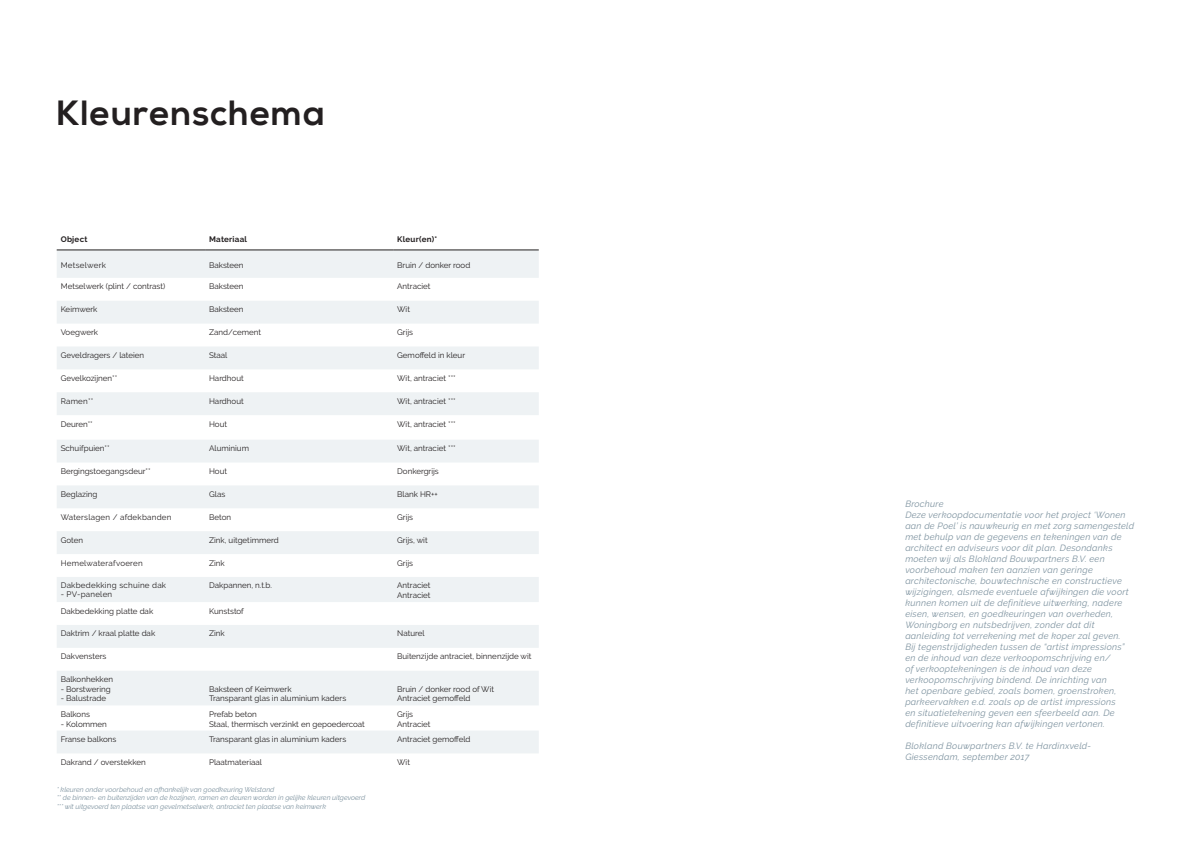
<style>
.page{position:relative;width:1191px;height:842px;background:#fff}
.page>*{position:absolute;margin:0;border:0;box-sizing:border-box;transform-origin:0 0}
.t1{font:700 35px "Nexa";letter-spacing:.03em;color:#231f20}
.t2{font:italic 9px/11px "Raleway";letter-spacing:.03em;color:#7d929f}
.t3{font:8px/9.6px "Raleway";color:#231f20}
.t4{font:8px "Raleway";letter-spacing:.03em;color:#231f20}
.t5{font:700 8px "Raleway";letter-spacing:.03em;color:#231f20}
.t6{font:8px "Raleway";letter-spacing:.025em;color:#231f20}
.t7{font:italic 7px/8.4px "Raleway";color:#7d929f}
</style>
<div class="page">
<svg style="left:57px;top:250px;width:482px;height:503px;fill:#eef2f4"></svg>
<hr style="left:57px;top:249px;width:148px;height:1px;background:#231f20">
<hr style="left:205px;top:249px;width:188px;height:1px;background:#231f20">
<hr style="left:393px;top:249px;width:146px;height:1px;background:#231f20">
<h1 class="t1" style="left:57px;top:93px;width:270px">Kleurenschema</h1>
<p class="t5" style="left:61px;top:235px;width:28px">Object</p>
<p class="t5" style="left:209px;top:235px;width:39px">Materiaal</p>
<p class="t5" style="left:397px;top:235px;width:42px">Kleur(en)*</p>
<p class="t4" style="left:61px;top:260px;width:47px">Metselwerk</p>
<p class="t3" style="left:209px;top:260px;width:36px">Baksteen</p>
<p class="t3" style="left:397px;top:260px;width:75px">Bruin / donker rood</p>
<p class="t3" style="left:61px;top:282px;width:106px">Metselwerk (plint / contrast)</p>
<p class="t3" style="left:209px;top:282px;width:36px">Baksteen</p>
<p class="t3" style="left:397px;top:282px;width:35px">Antraciet</p>
<p class="t3" style="left:61px;top:305px;width:38px">Keimwerk</p>
<p class="t3" style="left:209px;top:305px;width:36px">Baksteen</p>
<p class="t3" style="left:397px;top:305px;width:14px">Wit</p>
<p class="t3" style="left:61px;top:327px;width:39px">Voegwerk</p>
<p class="t3" style="left:209px;top:327px;width:53px">Zand/cement</p>
<p class="t3" style="left:397px;top:327px;width:17px">Grijs</p>
<p class="t3" style="left:61px;top:350px;width:85px">Geveldragers / lateien</p>
<p class="t3" style="left:209px;top:350px;width:20px">Staal</p>
<p class="t3" style="left:397px;top:350px;width:69px">Gemoffeld in kleur</p>
<p class="t3" style="left:61px;top:373px;width:58px">Gevelkozijnen**</p>
<p class="t3" style="left:209px;top:373px;width:36px">Hardhout</p>
<p class="t3" style="left:397px;top:373px;width:60px">Wit, antraciet ***</p>
<p class="t3" style="left:61px;top:396px;width:34px">Ramen**</p>
<p class="t3" style="left:209px;top:396px;width:36px">Hardhout</p>
<p class="t3" style="left:397px;top:396px;width:60px">Wit, antraciet ***</p>
<p class="t3" style="left:61px;top:419px;width:34px">Deuren**</p>
<p class="t3" style="left:209px;top:419px;width:20px">Hout</p>
<p class="t3" style="left:397px;top:419px;width:60px">Wit, antraciet ***</p>
<p class="t3" style="left:61px;top:443px;width:50px">Schuifpuien**</p>
<p class="t3" style="left:209px;top:443px;width:41px">Aluminium</p>
<p class="t3" style="left:397px;top:443px;width:60px">Wit, antraciet ***</p>
<p class="t3" style="left:61px;top:466px;width:92px">Bergingstoegangsdeur**</p>
<p class="t3" style="left:209px;top:466px;width:20px">Hout</p>
<p class="t3" style="left:397px;top:466px;width:43px">Donkergrijs</p>
<p class="t3" style="left:61px;top:489px;width:38px">Beglazing</p>
<p class="t3" style="left:209px;top:489px;width:18px">Glas</p>
<p class="t3" style="left:397px;top:489px;width:42px">Blank HR++</p>
<p class="t4" style="left:61px;top:512px;width:112px">Waterslagen / afdekbanden</p>
<p class="t3" style="left:209px;top:512px;width:23px">Beton</p>
<p class="t3" style="left:397px;top:512px;width:17px">Grijs</p>
<p class="t3" style="left:61px;top:535px;width:24px">Goten</p>
<p class="t3" style="left:209px;top:535px;width:71px">Zink, uitgetimmerd</p>
<p class="t3" style="left:397px;top:535px;width:32px">Grijs, wit</p>
<p class="t6" style="left:61px;top:558px;width:84px">Hemelwaterafvoeren</p>
<p class="t3" style="left:209px;top:558px;width:17px">Zink</p>
<p class="t3" style="left:397px;top:558px;width:17px">Grijs</p>
<p class="t4" style="left:61px;top:581px;width:107px">Dakbedekking schuine dak</p>
<p class="t4" style="left:61px;top:590px;width:53px">- PV-panelen</p>
<p class="t3" style="left:209px;top:581px;width:64px">Dakpannen, n.t.b.</p>
<p class="t3" style="left:397px;top:581px;width:35px">Antraciet<br>Antraciet</p>
<p class="t3" style="left:61px;top:606px;width:94px">Dakbedekking platte dak</p>
<p class="t3" style="left:209px;top:606px;width:36px">Kunststof</p>
<p class="t3" style="left:61px;top:629px;width:96px">Daktrim / kraal platte dak</p>
<p class="t3" style="left:209px;top:629px;width:17px">Zink</p>
<p class="t3" style="left:397px;top:629px;width:29px">Naturel</p>
<p class="t3" style="left:61px;top:652px;width:47px">Dakvensters</p>
<p class="t3" style="left:397px;top:652px;width:136px">Buitenzijde antraciet, binnenzijde wit</p>
<p class="t3" style="left:61px;top:675px;width:54px">Balkonhekken</p>
<p class="t3" style="left:61px;top:684px;width:52px">- Borstwering</p>
<p class="t3" style="left:61px;top:694px;width:47px">- Balustrade</p>
<p class="t3" style="left:209px;top:684px;width:139px">Baksteen of Keimwerk<br>Transparant glas in aluminium kaders</p>
<p class="t3" style="left:397px;top:684px;width:98px">Bruin / donker rood of Wit<br>Antraciet gemoffeld</p>
<p class="t3" style="left:61px;top:709px;width:31px">Balkons</p>
<p class="t3" style="left:61px;top:719px;width:48px">- Kolommen</p>
<p class="t3" style="left:209px;top:709px;width:157px">Prefab beton<br>Staal, thermisch verzinkt en gepoedercoat</p>
<p class="t3" style="left:397px;top:709px;width:35px">Grijs<br>Antraciet</p>
<p class="t3" style="left:61px;top:734px;width:57px">Franse balkons</p>
<p class="t3" style="left:209px;top:734px;width:139px">Transparant glas in aluminium kaders</p>
<p class="t3" style="left:397px;top:734px;width:75px">Antraciet gemoffeld</p>
<p class="t3" style="left:61px;top:757px;width:87px">Dakrand / overstekken</p>
<p class="t3" style="left:209px;top:757px;width:54px">Plaatmateriaal</p>
<p class="t3" style="left:397px;top:757px;width:14px">Wit</p>
<p class="t7" style="left:57px;top:785px;width:310px">* kleuren onder voorbehoud en afhankelijk van goedkeuring Welstand<br>** de binnen- en buitenzijden van de kozijnen, ramen en deuren worden in gelijke kleuren uitgevoerd *** wit uitgevoerd ten plaatse van gevelmetselwerk, antraciet ten plaatse van keimwerk</p>
<p class="t2" style="left:905px;top:499px;width:230px">Brochure<br>Deze verkoopdocumentatie voor het project ‘Wonen aan de Poel’ is nauwkeurig en met zorg samengesteld met behulp van de gegevens en tekeningen van de architect en adviseurs voor dit plan. Desondanks moeten wij als Blokland Bouwpartners B.V. een voorbehoud maken ten aanzien van geringe architectonische, bouwtechnische en constructieve wijzigingen, alsmede eventuele afwijkingen die voort kunnen komen uit de definitieve uitwerking, nadere eisen, wensen, en goedkeuringen van overheden, Woningborg en nutsbedrijven, zonder dat dit aanleiding tot verrekening met de koper zal geven.<br>Bij tegenstrijdigheden tussen de “artist impressions” en de inhoud van deze verkoopomschrijving en/<br>of verkooptekeningen is de inhoud van deze verkoopomschrijving bindend. De inrichting van<br>het openbare gebied, zoals bomen, groenstroken, parkeervakken e.d. zoals op de artist impressions<br>en situatietekening geven een sfeerbeeld aan. De definitieve uitvoering kan afwijkingen vertonen.</p>
<p class="t2" style="left:905px;top:741px;width:187px">Blokland Bouwpartners B.V. te Hardinxveld-<br>Giessendam, september 2017</p>
</div>
